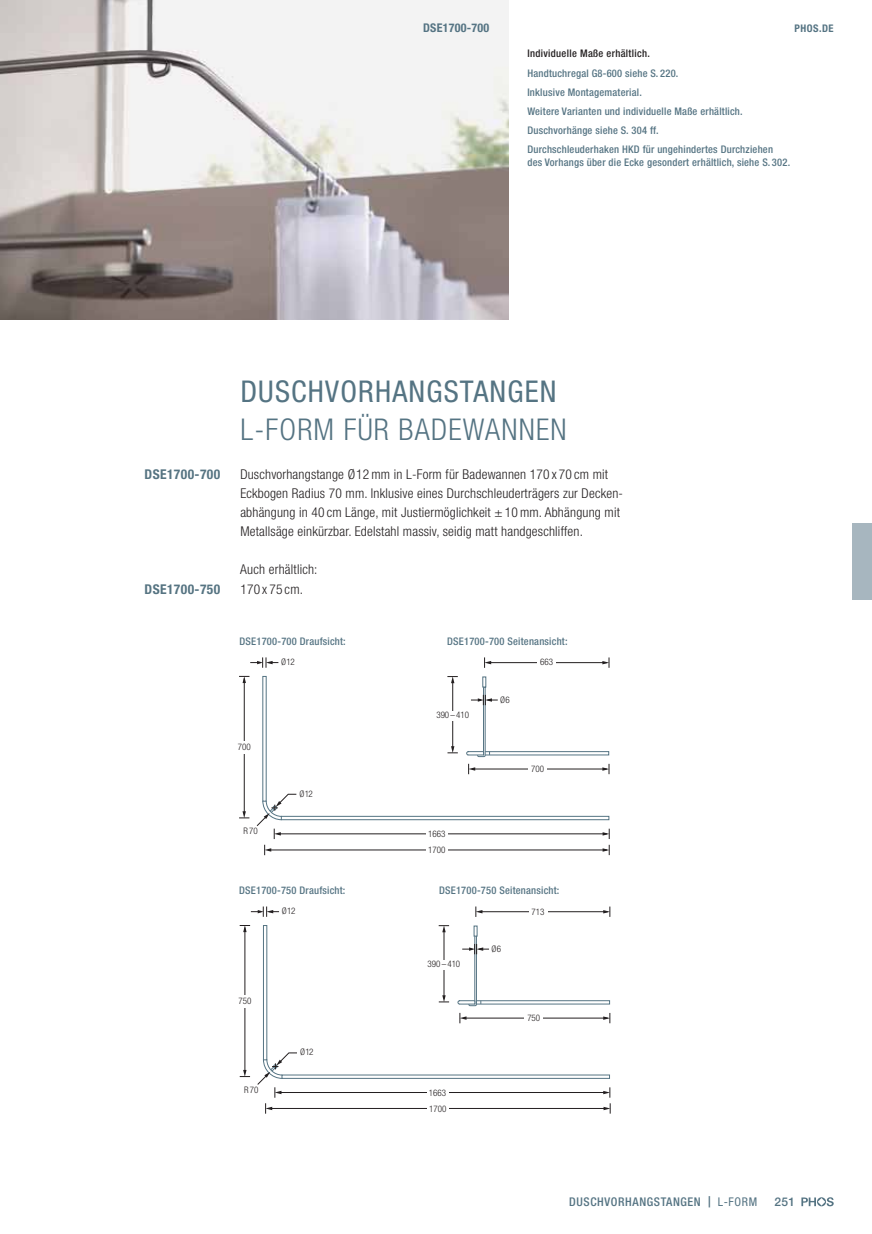
<style>
.page{position:relative;width:872px;height:1234px;background:#fff}
.page>*{position:absolute;margin:0;border:0;box-sizing:border-box;transform-origin:0 0}
.t1{font:condensed 30px "Helvetica Neue LT Std";letter-spacing:.04em;color:#557483}
.t2{font:300 condensed 30px "Helvetica Neue LT Std";letter-spacing:.04em;color:#557483}
.t3{font:300 condensed 13.5px/19.2px "Helvetica Neue LT Std";letter-spacing:.015em;color:#231f20}
.t4{font:700 condensed 13.5px "Helvetica Neue LT Std";letter-spacing:.03em;color:#567482}
.t5{font:500 condensed 12px "Helvetica Neue LT Std";letter-spacing:.05em;color:#557483}
.t6{font:700 condensed 12px "Helvetica Neue LT Std";letter-spacing:.02em;color:#557483}
.t7{font:500 12px "Helvetica Neue LT Std";color:#557483}
.t8{font:500 condensed 10.5px/19.2px "Helvetica Neue LT Std";letter-spacing:.02em;color:#557483}
.t9{font:500 condensed 10.5px "Helvetica Neue LT Std";letter-spacing:.03em;color:#231f20}
.t10{font:700 condensed 10.5px "Helvetica Neue LT Std";letter-spacing:.05em;color:#557483}
.t11{font:300 condensed 9px "Helvetica Neue LT Std";color:#231f20}
.s1{font-stretch:normal;font-size:11.25px}
.s2{font-weight:400}
</style>
<div class="page">
<img style="left:0;top:0;width:508px;height:319px">
<div style="left:485px;top:751px;width:124px;height:4px;border:1px solid #557483"></div>
<hr style="left:483px;top:687px;width:1px;height:68px;background:#557483">
<hr style="left:485px;top:687px;width:1px;height:67px;background:#557483">
<div style="left:482px;top:676px;width:4px;height:11px;border:1px solid #557483"></div>
<hr style="left:474px;top:768px;width:133px;height:1px;background:#231f20">
<svg style="left:602px;top:763px;width:8px;height:11px"></svg>
<svg style="left:468px;top:763px;width:7px;height:11px"></svg>
<div style="left:528px;top:765px;width:19px;height:7px;background:#fff"></div>
<svg style="left:466px;top:750px;width:24px;height:7px"></svg>
<hr style="left:488px;top:662px;width:119px;height:1px;background:#231f20">
<svg style="left:602px;top:657px;width:8px;height:10px"></svg>
<svg style="left:484px;top:657px;width:7px;height:10px"></svg>
<div style="left:537px;top:659px;width:19px;height:7px;background:#fff"></div>
<hr style="left:452px;top:681px;width:1px;height:68px;background:#231f20">
<svg style="left:447px;top:746px;width:11px;height:7px"></svg>
<svg style="left:447px;top:676px;width:11px;height:7px"></svg>
<div style="left:434px;top:711px;width:37px;height:9px;background:#fff"></div>
<svg style="left:471px;top:694px;width:27px;height:11px"></svg>
<div style="left:263px;top:924px;width:4px;height:135px;border:1px solid #557483"></div>
<hr style="left:245px;top:927px;width:1px;height:144px;background:#231f20">
<svg style="left:243px;top:1069px;width:4px;height:7px"></svg>
<svg style="left:240px;top:925px;width:10px;height:6px"></svg>
<svg style="left:251px;top:906px;width:28px;height:10px"></svg>
<hr style="left:280px;top:1091px;width:327px;height:1px;background:#231f20">
<div style="left:427px;top:1081px;width:21px;height:21px;background:#fff"></div>
<div style="left:230px;top:994px;width:30px;height:13px;background:#fff"></div>
<div style="left:262px;top:676px;width:4px;height:125px;border:1px solid #557483"></div>
<div style="left:281px;top:815px;width:328px;height:4px;border:1px solid #557483"></div>
<hr style="left:244px;top:678px;width:1px;height:134px;background:#231f20">
<svg style="left:239px;top:811px;width:10px;height:7px"></svg>
<svg style="left:239px;top:676px;width:10px;height:7px"></svg>
<svg style="left:250px;top:657px;width:28px;height:10px"></svg>
<hr style="left:279px;top:833px;width:328px;height:1px;background:#231f20">
<svg style="left:602px;top:828px;width:8px;height:10px"></svg>
<svg style="left:256px;top:793px;width:41px;height:45px"></svg>
<div style="left:426px;top:823px;width:21px;height:21px;background:#fff"></div>
<div style="left:229px;top:740px;width:30px;height:13px;background:#fff"></div>
<hr style="left:270px;top:849px;width:337px;height:1px;background:#231f20">
<svg style="left:602px;top:844px;width:8px;height:10px"></svg>
<svg style="left:264px;top:844px;width:7px;height:11px"></svg>
<div style="left:426px;top:839px;width:21px;height:21px;background:#fff"></div>
<hr style="left:271px;top:1107px;width:337px;height:1px;background:#231f20">
<svg style="left:603px;top:1087px;width:8px;height:26px"></svg>
<svg style="left:257px;top:1052px;width:40px;height:61px"></svg>
<div style="left:427px;top:1097px;width:21px;height:21px;background:#fff"></div>
<div style="left:476px;top:1000px;width:134px;height:4px;border:1px solid #557483"></div>
<hr style="left:474px;top:935px;width:1px;height:69px;background:#557483">
<hr style="left:476px;top:935px;width:1px;height:68px;background:#557483">
<svg style="left:474px;top:925px;width:3px;height:11px"></svg>
<hr style="left:465px;top:1017px;width:142px;height:1px;background:#231f20">
<svg style="left:603px;top:1013px;width:7px;height:9px"></svg>
<svg style="left:459px;top:1012px;width:7px;height:11px"></svg>
<div style="left:524px;top:1014px;width:19px;height:7px;background:#fff"></div>
<svg style="left:457px;top:999px;width:24px;height:7px"></svg>
<hr style="left:480px;top:911px;width:127px;height:1px;background:#231f20">
<svg style="left:603px;top:906px;width:7px;height:10px"></svg>
<svg style="left:475px;top:906px;width:7px;height:10px"></svg>
<div style="left:528px;top:907px;width:19px;height:8px;background:#fff"></div>
<hr style="left:444px;top:930px;width:1px;height:68px;background:#231f20">
<svg style="left:439px;top:995px;width:10px;height:7px"></svg>
<svg style="left:439px;top:925px;width:10px;height:7px"></svg>
<div style="left:426px;top:959px;width:36px;height:10px;background:#fff"></div>
<svg style="left:462px;top:943px;width:27px;height:11px"></svg>
<svg style="left:801px;top:1197px;width:32px;height:8px"></svg>
<div style="left:853px;top:523px;width:19px;height:77px;background:#a7b6bf"></div>
<p class="t6" style="left:423px;top:21px;width:68px">DSE1700-700</p>
<p class="t10" style="left:794px;top:22px;width:41px">PHOS.DE</p>
<p class="t9" style="left:527px;top:50px;width:124px">Individuelle Maße erhältlich.</p>
<p class="t8" style="left:527px;top:64px;width:247px">Handtuchregal G8-600 siehe S. 220.<br>Inklusive Montagematerial.<br>Weitere Varianten und individuelle Maße erhältlich.<br>Duschvorhänge siehe S. 304 ff.<br>Durchschleuderhaken HKD für ungehindertes Durchziehen</p>
<p class="t8" style="left:527px;top:154px;width:264px">des Vorhangs über die Ecke gesondert erhältlich, siehe S. 302.</p>
<h1 class="t1" style="left:240px;top:374px;width:318px">DUSCHVORHANGSTANGEN</h1>
<h1 class="t2" style="left:240px;top:419px;width:328px">L-FORM FÜR BADEWANNEN</h1>
<p class="t4" style="left:145px;top:466px;width:77px">DSE1700-700</p>
<p class="t3" style="left:240px;top:466px;width:384px">Duschvorhangstange Ø 12 mm in L-Form für Badewannen 170 x 70 cm mit Eckbogen Radius 70 mm. Inklusive eines Durchschleuderträgers zur Decken&shy;abhängung in 40 cm Länge, mit Justiermöglichkeit ± 10 mm. Abhängung mit Metallsäge einkürzbar. Edelstahl massiv, seidig matt handgeschliffen.</p>
<p class="t3" style="left:240px;top:561px;width:79px">Auch erhältlich:</p>
<p class="t4" style="left:145px;top:581px;width:77px">DSE1700-750</p>
<p class="t3" style="left:240px;top:580px;width:64px">170 x 75 cm.</p>
<p class="t8" style="left:239px;top:632px;width:108px">DSE1700-700 Draufsicht:</p>
<p class="t8" style="left:447px;top:632px;width:122px">DSE1700-700 Seitenansicht:</p>
<p class="t11" style="left:281px;top:658px;width:15px">Ø 12</p>
<p class="t11" style="left:238px;top:743px;width:14px">700</p>
<p class="t11" style="left:244px;top:827px;width:16px">R 70</p>
<p class="t11" style="left:299px;top:790px;width:15px">Ø 12</p>
<p class="t11" style="left:436px;top:711px;width:34px">390 – 410</p>
<p class="t11" style="left:428px;top:830px;width:19px">1663</p>
<p class="t11" style="left:428px;top:846px;width:19px">1700</p>
<p class="t11" style="left:500px;top:696px;width:11px">Ø 6</p>
<p class="t11" style="left:540px;top:659px;width:14px">663</p>
<p class="t11" style="left:531px;top:765px;width:14px">700</p>
<p class="t8" style="left:239px;top:881px;width:108px">DSE1700-750 Draufsicht:</p>
<p class="t8" style="left:439px;top:881px;width:122px">DSE1700-750 Seitenansicht:</p>
<p class="t11" style="left:282px;top:907px;width:15px">Ø 12</p>
<p class="t11" style="left:238px;top:997px;width:14px">750</p>
<p class="t11" style="left:244px;top:1085px;width:16px">R 70</p>
<p class="t11" style="left:300px;top:1048px;width:15px">Ø 12</p>
<p class="t11" style="left:427px;top:960px;width:34px">390 – 410</p>
<p class="t11" style="left:429px;top:1088px;width:19px">1663</p>
<p class="t11" style="left:429px;top:1104px;width:19px">1700</p>
<p class="t11" style="left:491px;top:945px;width:11px">Ø 6</p>
<p class="t11" style="left:531px;top:907px;width:14px">713</p>
<p class="t11" style="left:527px;top:1014px;width:14px">750</p>
<p class="t5" style="left:569px;top:1197px;width:189px">DUSCHVORHANGSTANGEN <span class="s1">|</span> <span class="s2">L-FORM</span></p>
<p class="t7" style="left:774px;top:1194px;width:22px">251</p>
</div>
